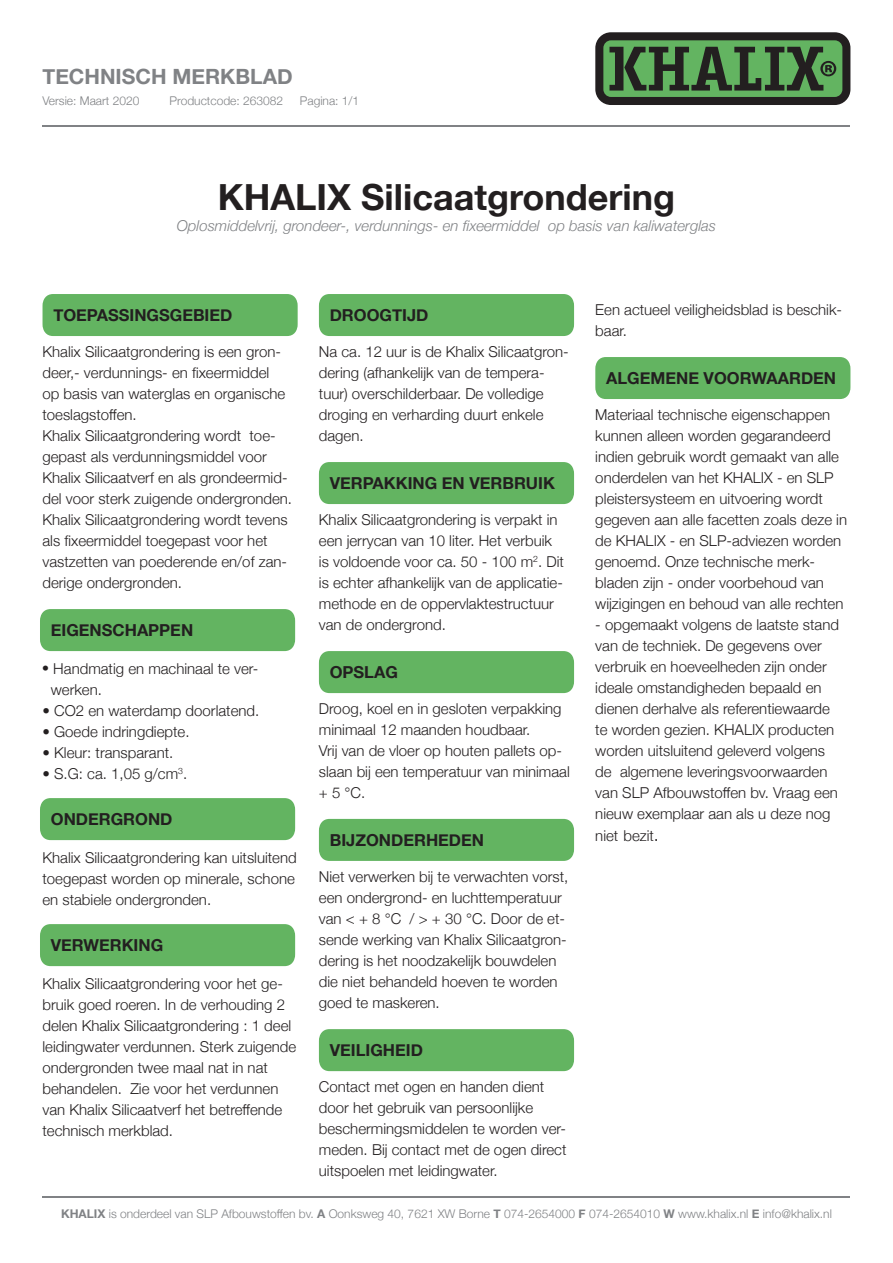
<style>
.page{position:relative;width:893px;height:1263px;background:#fff}
.page>*{position:absolute;margin:0;border:0;box-sizing:border-box;transform-origin:0 0}
.t1{font:700 36px "Helvetica Neue";color:#231f20}
.t2{font:700 21px "Helvetica Neue";color:#808285}
.t3{font:700 16.5px "Helvetica Neue";color:#231f20}
.t4{font:300 15px/21px "Helvetica Neue";color:#231f20}
.t5{font:italic 300 15px "Helvetica Neue";color:#808285}
.t6{font:300 12px "Helvetica Neue";color:#808285}
.s1{font-family:"Times";font-weight:400;font-size:18px}
.s2{font-size:18px}
.s3{font-weight:700}
</style>
<div class="page">
<hr style="left:43px;top:126px;width:807px;height:1px;background:#808285">
<hr style="left:43px;top:1196px;width:807px;height:1px;background:#808285">
<div style="left:319px;top:819px;width:255px;height:42px;background:#63b461;border-radius:11px"></div>
<div style="left:43px;top:294px;width:255px;height:42px;background:#63b461;border-radius:11px"></div>
<div style="left:40px;top:609px;width:255px;height:42px;background:#63b461;border-radius:11px"></div>
<svg style="left:595px;top:32px;width:255px;height:73px;background:#446741"></svg>
<div style="left:40px;top:798px;width:255px;height:42px;background:#63b461;border-radius:11px"></div>
<div style="left:40px;top:924px;width:255px;height:42px;background:#63b461;border-radius:11px"></div>
<div style="left:319px;top:462px;width:255px;height:42px;background:#63b461;border-radius:11px"></div>
<div style="left:319px;top:651px;width:255px;height:42px;background:#63b461;border-radius:11px"></div>
<div style="left:319px;top:1029px;width:255px;height:42px;background:#63b461;border-radius:11px"></div>
<div style="left:595px;top:357px;width:255px;height:42px;background:#63b461;border-radius:11px"></div>
<div style="left:319px;top:294px;width:255px;height:42px;background:#63b461;border-radius:11px"></div>
<p class="t2" style="left:43px;top:60px;width:252px">TECHNISCH MERKBLAD</p>
<p class="t6" style="left:43px;top:91px;width:99px">Versie: Maart 2020</p>
<p class="t6" style="left:170px;top:91px;width:115px">Productcode: 263082</p>
<p class="t6" style="left:300px;top:91px;width:61px">Pagina: 1/1</p>
<p class="t1" style="left:218px;top:169px;width:459px">KHALIX Silicaatgrondering</p>
<p class="t5" style="left:177px;top:214px;width:541px">Oplosmiddelvrij, grondeer-, verdunnings- en fixeermiddel op basis van kaliwaterglas</p>
<p class="t3" style="left:53px;top:302px;width:181px">TOEPASSINGSGEBIED</p>
<p class="t4" style="left:43px;top:340px;width:244px">Khalix Silicaatgrondering is een gron&shy;deer,- verdunnings- en fixeermiddel op basis van waterglas en organische toeslagstoffen.</p>
<p class="t4" style="left:43px;top:424px;width:251px">Khalix Silicaatgrondering wordt toe&shy;gepast als verdunningsmiddel voor Khalix Silicaatverf en als grondeermid&shy;del voor sterk zuigende ondergronden.<br>Khalix Silicaatgrondering wordt tevens als fixeermiddel toegepast voor het vastzetten van poederende en/of zan&shy;derige ondergronden.</p>
<p class="t3" style="left:51px;top:617px;width:144px">EIGENSCHAPPEN</p>
<p class="t4" style="left:43px;top:657px;width:217px"><span class="s1">•</span> Handmatig en machinaal te ver-</p>
<p class="t4" style="left:51px;top:678px;width:53px">werken.</p>
<p class="t4" style="left:43px;top:699px;width:218px">• CO2 en waterdamp doorlatend.</p>
<p class="t4" style="left:43px;top:720px;width:148px">• Goede indringdiepte.</p>
<p class="t4" style="left:43px;top:741px;width:132px">• Kleur: transparant.</p>
<p class="t4" style="left:43px;top:762px;width:146px">• S.G: ca. 1,05 g/cm<sup>3</sup>.</p>
<p class="t3" style="left:51px;top:806px;width:123px">ONDERGROND</p>
<p class="t4" style="left:43px;top:846px;width:256px">Khalix Silicaatgrondering kan uitsluitend toegepast worden op minerale, schone en stabiele ondergronden.</p>
<p class="t3" style="left:51px;top:932px;width:114px">VERWERKING</p>
<p class="t4" style="left:43px;top:972px;width:255px">Khalix Silicaatgrondering voor het ge&shy;bruik goed roeren. In de verhouding 2 delen Khalix Silicaatgrondering : 1 deel leidingwater verdunnen. Sterk zuigende ondergronden twee maal nat in nat behandelen. Zie voor het verdunnen van Khalix Silicaatverf het betreffende technisch merkblad.</p>
<p class="t3" style="left:330px;top:302px;width:100px">DROOGTIJD</p>
<p class="t4" style="left:319px;top:340px;width:251px">Na ca. 12 uur is de Khalix Silicaatgron&shy;dering (afhankelijk van de tempera-</p>
<p class="t4" style="left:319px;top:382px;width:226px;text-align:justify">tuur) overschilderbaar. De volledige droging en verharding duurt enkele dagen.</p>
<p class="t3" style="left:330px;top:470px;width:227px">VERPAKKING EN VERBRUIK</p>
<p class="t4" style="left:319px;top:508px;width:240px">Khalix Silicaatgrondering is verpakt in</p>
<p class="t4" style="left:319px;top:529px;width:246px">een jerrycan van 10 liter. Het verbuik is voldoende voor ca. 50 - 100 m<sup>2</sup>. Dit is echter afhankelijk van de applicatie&shy;methode en de oppervlaktestructuur van de ondergrond.</p>
<p class="t3" style="left:330px;top:659px;width:70px">OPSLAG</p>
<p class="t4" style="left:319px;top:697px;width:244px">Droog, koel en in gesloten verpakking minimaal 12 maanden houdbaar.</p>
<p class="t4" style="left:319px;top:739px;width:252px">Vrij van de vloer op houten pallets op&shy;slaan bij een temperatuur van minimaal + 5 °C.</p>
<p class="t3" style="left:330px;top:827px;width:156px">BIJZONDERHEDEN</p>
<p class="t4" style="left:319px;top:865px;width:251px">Niet verwerken bij te verwachten vorst, een ondergrond- en luchttemperatuur van &lt; + 8 °C / &gt; + 30 °C. Door de et&shy;sende werking van Khalix Silicaatgron&shy;dering is het noodzakelijk bouwdelen die niet behandeld hoeven te worden goed te maskeren.</p>
<p class="t3" style="left:330px;top:1037px;width:95px">VEILIGHEID</p>
<p class="t4" style="left:319px;top:1075px;width:249px">Contact met ogen en handen dient door het gebruik van persoonlijke beschermingsmiddelen te worden ver&shy;meden. Bij contact met de ogen direct uitspoelen met leidingwater.</p>
<p class="t4" style="left:595px;top:298px;width:248px">Een actueel veiligheidsblad is beschik&shy;baar.</p>
<p class="t3" style="left:606px;top:365px;width:231px">ALGEMENE VOORWAARDEN</p>
<p class="t4" style="left:595px;top:403px;width:253px">Materiaal technische eigenschappen kunnen alleen worden gegarandeerd indien gebruik wordt gemaakt van alle onderdelen van het KHALIX - en SLP pleistersysteem en uitvoering wordt gegeven aan alle facetten zoals deze in de KHALIX - en SLP-adviezen worden genoemd. Onze technische merk&shy;bladen zijn - onder voorbehoud van wijzigingen en behoud van alle rechten</p>
<p class="t4" style="left:595px;top:613px;width:245px">- opgemaakt volgens de laatste stand van de techniek. De gegevens over verbruik en hoeveelheden zijn onder ideale omstandigheden bepaald en dienen derhalve als referentiewaarde te worden gezien. KHALIX producten worden uitsluitend geleverd volgens de algemene leveringsvoorwaarden van SLP Afbouwstoffen bv. Vraag een nieuw exemplaar aan als u deze nog niet bezit<span class="s2">.</span></p>
<p class="t6" style="left:61px;top:1204px;width:772px"><span class="s3">KHALIX</span> is onderdeel van SLP Afbouwstoffen bv. <span class="s3">A</span> Oonksweg 40, 7621 XW Borne <span class="s3">T</span> 074-2654000 <span class="s3">F</span> 074-2654010 <span class="s3">W</span> www.khalix.nl <span class="s3">E</span> info@khalix.nl</p>
</div>
